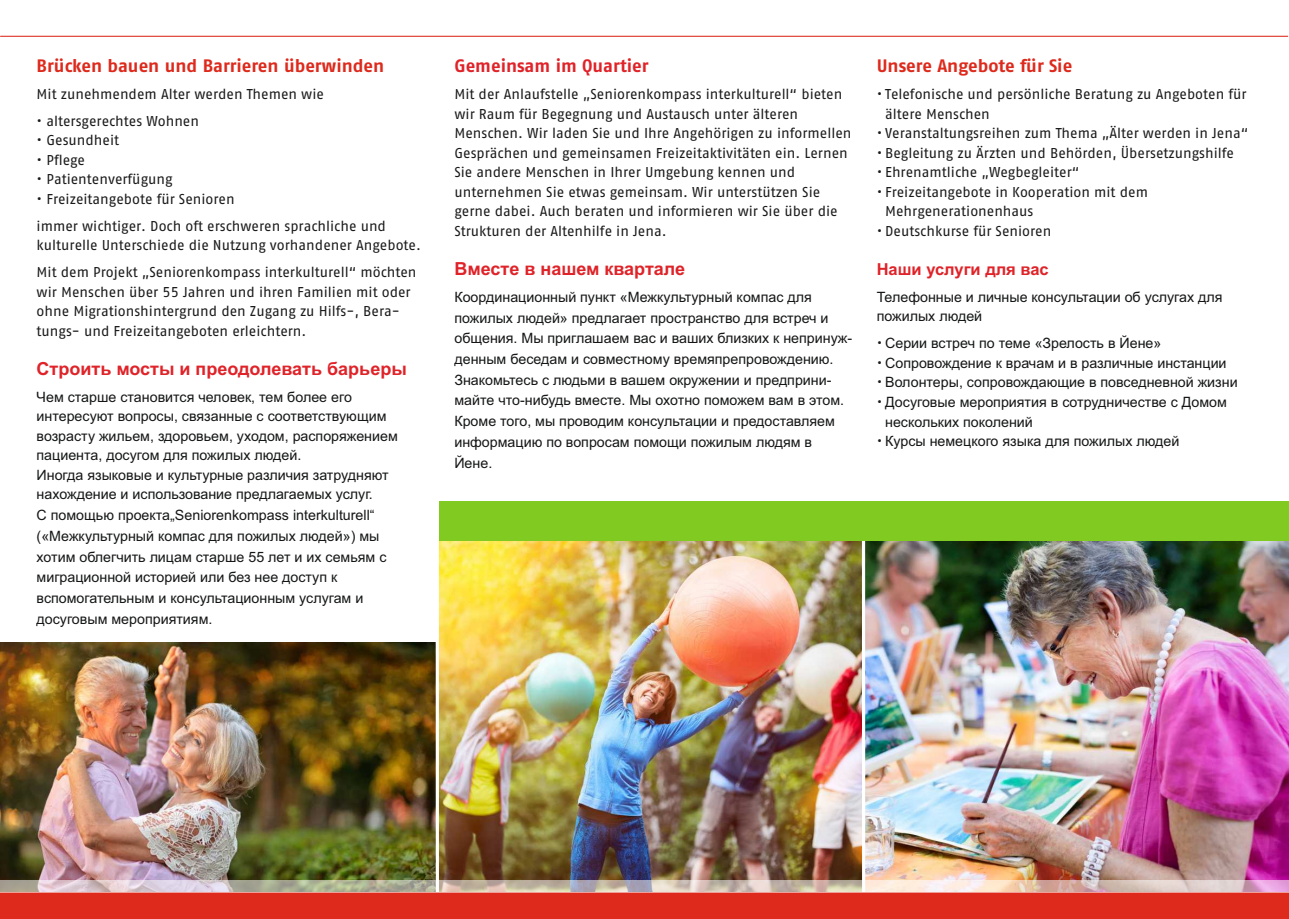
<style>
.page{position:relative;width:1289px;height:919px;background:#fff}
.page>*{position:absolute;margin:0;border:0;box-sizing:border-box;transform-origin:0 0}
.t1{font:700 18px "AWO Fago Office";color:#dd2a1c}
.t2{font:700 18px "Arial";color:#df2329}
.t3{font:700 18px "AWO Fago Office";color:#df2329}
.t4{font:700 16.5px "Arial";color:#df2329}
.t5{font:14.25px/20.1px "Arial";color:#151616}
.t6{font:14.25px/19.5px "AWO Fago Office";color:#1a1a1a}
.s1{font-family:"AWO Fago Office";color:#1a1a1a}
</style>
<div class="page">
<img style="left:865px;top:541px;width:423px;height:338px">
<img style="left:439px;top:541px;width:423px;height:338px">
<img style="left:0;top:643px;width:435px;height:236px">
<hr style="left:0;top:36px;width:1287px;height:1px;background:#dd2a1c">
<svg style="left:435px;top:536px;width:4px;height:343px"></svg>
<div style="left:439px;top:501px;width:849px;height:40px;background:#81ca22"></div>
<div style="left:0;top:892px;width:1288px;height:26px;background:#dd2a1c"></div>
<div style="left:0;top:879px;width:1288px;height:13px;background:#fff;opacity:.55"></div>
<p class="t1" style="left:37px;top:57px;width:349px">Brücken bauen und Barrieren überwinden</p>
<p class="t6" style="left:37px;top:85px;width:289px">Mit zunehmendem Alter werden Themen wie</p>
<p class="t6" style="left:37px;top:112px;width:164px">• altersgerechtes Wohnen</p>
<p class="t6" style="left:37px;top:132px;width:84px">• Gesundheit</p>
<p class="t6" style="left:37px;top:151px;width:50px">• Pflege</p>
<p class="t6" style="left:37px;top:171px;width:137px">• Patientenverfügung</p>
<p class="t6" style="left:37px;top:187px;width:351px;line-height:27px">• Freizeitangebote für Senioren<br>immer wichtiger. Doch oft erschweren sprachliche und</p>
<p class="t6" style="left:37px;top:233px;width:386px;line-height:27px">kulturelle Unterschiede die Nutzung vorhandener Angebote.<br>Mit dem Projekt „Seniorenkompass interkulturell“ möchten</p>
<p class="t6" style="left:37px;top:283px;width:375px">wir Menschen über 55 Jahren und ihren Familien mit oder ohne Migrationshintergrund den Zugang zu Hilfs-, Bera&shy;tungs- und Freizeitangeboten erleichtern.</p>
<p class="t2" style="left:37px;top:362px;width:371px">Строить мосты и преодолевать барьеры</p>
<p class="t5" style="left:37px;top:388px;width:363px">Чем старше становится человек, тем более его интересуют вопросы, связанные с соответствующим возрасту жильем, здоровьем, уходом, распоряжением пациента, досугом для пожилых людей.<br>Иногда языковые и культурные различия затрудняют нахождение и использование предлагаемых услуг.<br>С помощью проекта„Seniorenkompass interkulturell“ («Межкультурный компас для пожилых людей») мы хотим облегчить лицам старше 55 лет и их семьям с миграционной историей или без нее доступ к вспомогательным и консультационным услугам и досуговым мероприятиям.</p>
<p class="t3" style="left:454px;top:58px;width:196px">Gemeinsam im Quartier</p>
<p class="t6" style="left:454px;top:86px;width:398px">Mit der Anlaufstelle „Seniorenkompass interkulturell“ bieten wir Raum für Begegnung und Austausch unter älteren Menschen. Wir laden Sie und Ihre Angehörigen zu informellen Gesprächen und gemeinsamen Freizeitaktivitäten ein. Lernen Sie andere Menschen in Ihrer Umgebung kennen und unternehmen Sie etwas gemeinsam. Wir unterstützen Sie gerne dabei. Auch beraten und informieren wir Sie über die Strukturen der Altenhilfe in Jena.</p>
<p class="t2" style="left:454px;top:262px;width:232px">Вместе в нашем квартале</p>
<p class="t5" style="left:454px;top:288px;width:399px;line-height:20.7px">Координационный пункт «Межкультурный компас для пожилых людей» предлагает пространство для встреч и общения. Мы приглашаем вас и ваших близких к непринуж&shy;денным беседам и совместному времяпрепровождению.<br>Знакомьтесь с людьми в вашем окружении и предприни&shy;майте что-нибудь вместе. Мы охотно поможем вам в этом.<br>Кроме того, мы проводим консультации и предоставляем информацию по вопросам помощи пожилым людям в Йене.</p>
<p class="t1" style="left:876px;top:58px;width:197px">Unsere Angebote für Sie</p>
<p class="t6" style="left:885px;top:86px;width:363px;text-indent:-8px">• Telefonische und persönliche Beratung zu Angeboten für ältere Menschen</p>
<p class="t6" style="left:876px;top:125px;width:373px">• Veranstaltungsreihen zum Thema „Älter werden in Jena“</p>
<p class="t6" style="left:876px;top:144px;width:359px">• Begleitung zu Ärzten und Behörden, Übersetzungshilfe</p>
<p class="t6" style="left:876px;top:164px;width:204px">• Ehrenamtliche „Wegbegleiter“</p>
<p class="t6" style="left:885px;top:183px;width:264px;text-indent:-8px">• Freizeitangebote in Kooperation mit dem<br>Mehrgenerationenhaus</p>
<p class="t6" style="left:876px;top:222px;width:176px">• Deutschkurse für Senioren</p>
<p class="t4" style="left:876px;top:263px;width:173px">Наши услуги для вас</p>
<p class="t5" style="left:876px;top:288px;width:347px;line-height:19.5px">Телефонные и личные консультации об услугах для пожилых людей</p>
<p class="t5" style="left:876px;top:334px;width:286px"><span class="s1">•</span> Серии встреч по теме «Зрелость в Йене»</p>
<p class="t5" style="left:876px;top:354px;width:351px"><span class="s1">•</span> Сопровождение к врачам и в различные инстанции</p>
<p class="t5" style="left:876px;top:373px;width:362px"><span class="s1">•</span> Волонтеры, сопровождающие в повседневной жизни</p>
<p class="t5" style="left:885px;top:393px;width:343px;line-height:19.5px;text-indent:-8px"><span class="s1">•</span> Досуговые мероприятия в сотрудничестве с Домом нескольких поколений</p>
<p class="t5" style="left:876px;top:432px;width:304px"><span class="s1">•</span> Курсы немецкого языка для пожилых людей</p>
</div>
